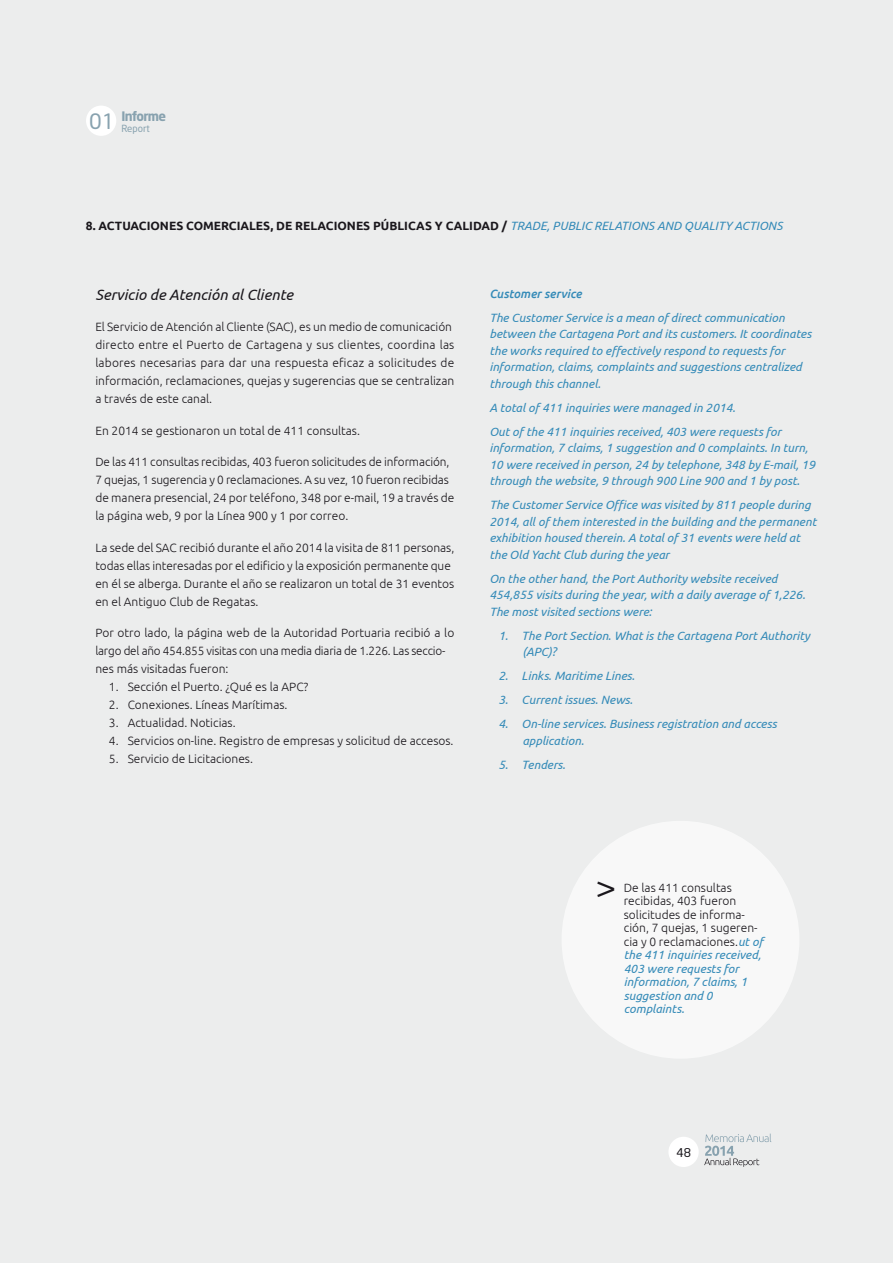
<style>
.page{position:relative;width:893px;height:1263px;background:#fff}
.page>*{position:absolute;margin:0;border:0;box-sizing:border-box;transform-origin:0 0}
.t1{font:300 36.9px "Ubuntu";color:#1a171c}
.t2{font:italic 15px "Ubuntu";color:#1a171c}
.t3{font:700 12.9px "Neo Sans Std";letter-spacing:-.05em;color:#88a2af}
.t4{font:300 12px/18px "Ubuntu";color:#1a171c}
.t5{font:italic 12px/16.5px "Ubuntu";color:#358bb8}
.t6{font:700 12px "Ubuntu";color:#1a171c}
.t7{font:12px "Neo Sans";color:#1a171c}
.t8{font:9.75px "Neo Sans Std";color:#88a2af}
.s1{font-weight:400;font-style:italic;color:#358bb8}
.s2{font-weight:500}
</style>
<div class="page">
<div style="left:0;top:0;width:892px;height:1263px;background:#eceded"></div>
<svg style="left:704px;top:1133px;width:67px;height:34px"></svg>
<div style="left:668px;top:1137px;width:31px;height:30px;background:#fff;border-radius:50%"></div>
<div style="left:86px;top:106px;width:30px;height:30px;background:#fff;border-radius:50%"></div>
<div style="left:562px;top:821px;width:237px;height:238px;background:#f8f8f8;border-radius:50%"></div>
<p class="t3" style="left:121px;top:108px;width:46px">Informe</p>
<p class="t8" style="left:89px;top:123px;width:63px"><sup>01</sup> Report</p>
<p class="t6" style="left:86px;top:219px;width:698px">8. ACTUACIONES COMERCIALES, DE RELACIONES PÚBLICAS Y CALIDAD / <span class="s1">TRADE, PUBLIC RELATIONS AND QUALITY ACTIONS</span></p>
<p class="t2" style="left:95px;top:285px;width:199px">Servicio de Atención al Cliente</p>
<p class="t4" style="left:95px;top:318px;width:360px">El Servicio de Atención al Cliente (SAC), es un medio de comunicación directo entre el Puerto de Cartagena y sus clientes, coordina las labores necesarias para dar una respuesta eficaz a solicitudes de información, reclamaciones, quejas y sugerencias que se centralizan a través de este canal.</p>
<p class="t4" style="left:95px;top:421px;width:266px">En 2014 se gestionaron un total de 411 consultas.</p>
<p class="t4" style="left:95px;top:453px;width:360px">De las 411 consultas recibidas, 403 fueron solicitudes de información, 7 quejas, 1 sugerencia y 0 reclamaciones. A su vez, 10 fueron recibidas de manera presencial, 24 por teléfono, 348 por e-mail, 19 a través de la página web, 9 por la Línea 900 y 1 por correo.</p>
<p class="t4" style="left:95px;top:538px;width:360px">La sede del SAC recibió durante el año 2014 la visita de 811 personas, todas ellas interesadas por el edificio y la exposición permanente que en él se alberga. Durante el año se realizaron un total de 31 eventos en el Antiguo Club de Regatas.</p>
<p class="t4" style="left:95px;top:624px;width:360px">Por otro lado, la página web de la Autoridad Portuaria recibió a lo largo del año 454.855 visitas con una media diaria de 1.226. Las seccio&shy;nes más visitadas fueron:</p>
<p class="t4" style="left:109px;top:678px;width:201px">1. Sección el Puerto. ¿Qué es la APC?</p>
<p class="t4" style="left:109px;top:696px;width:180px">2. Conexiones. Líneas Marítimas.</p>
<p class="t4" style="left:109px;top:714px;width:128px">3. Actualidad. Noticias.</p>
<p class="t4" style="left:109px;top:732px;width:346px">4. Servicios on-line. Registro de empresas y solicitud de accesos.</p>
<p class="t4" style="left:109px;top:750px;width:146px">5. Servicio de Licitaciones.</p>
<p class="t5" style="left:489px;top:281px;width:297px;line-height:24px"><span class="s2">Customer service<br></span>The Customer Service is a mean of direct communication</p>
<p class="t5" style="left:489px;top:325px;width:324px">between the Cartagena Port and its customers. It coordinates the works required to effectively respond to requests for information, claims, complaints and suggestions centralized through this channel.</p>
<p class="t5" style="left:489px;top:395px;width:293px;line-height:24px">A total of 411 inquiries were managed in 2014.<br>Out of the 411 inquiries received, 403 were requests for</p>
<p class="t5" style="left:489px;top:439px;width:327px">information, 7 claims, 1 suggestion and 0 complaints. In turn,<br>10 were received in person, 24 by telephone, 348 by E-mail, 19 through the website, 9 through 900 Line 900 and 1 by post.</p>
<p class="t5" style="left:489px;top:496px;width:329px">The Customer Service Office was visited by 811 people during 2014, all of them interested in the building and the permanent exhibition housed therein. A total of 31 events were held at the Old Yacht Club during the year</p>
<p class="t5" style="left:489px;top:570px;width:317px">On the other hand, the Port Authority website received<br>454,855 visits during the year, with a daily average of 1,226.<br>The most visited sections were:</p>
<p class="t5" style="left:522px;top:627px;width:289px;text-indent:-24px">1. The Port Section. What is the Cartagena Port Authority (APC)?</p>
<p class="t5" style="left:498px;top:667px;width:138px">2. Links. Maritime Lines.</p>
<p class="t5" style="left:498px;top:691px;width:136px">3. Current issues. News.</p>
<p class="t5" style="left:522px;top:715px;width:256px;text-indent:-24px">4. On-line services. Business registration and access application.</p>
<p class="t5" style="left:498px;top:756px;width:69px">5. Tenders.</p>
<p class="t1" style="left:596px;top:865px;width:22px">&gt;</p>
<p class="t4" style="left:624px;top:880px;width:141px;line-height:13.5px">De las 411 consultas recibidas, 403 fueron solicitudes de informa&shy;ción, 7 quejas, 1 sugeren&shy;cia y 0 reclamaciones.<span class="s1">ut of the 411 inquiries received,<br>403 were requests for information, 7 claims, 1 suggestion and 0 complaints.</span></p>
<p class="t7" style="left:676px;top:1147px;width:16px">48</p>
</div>
